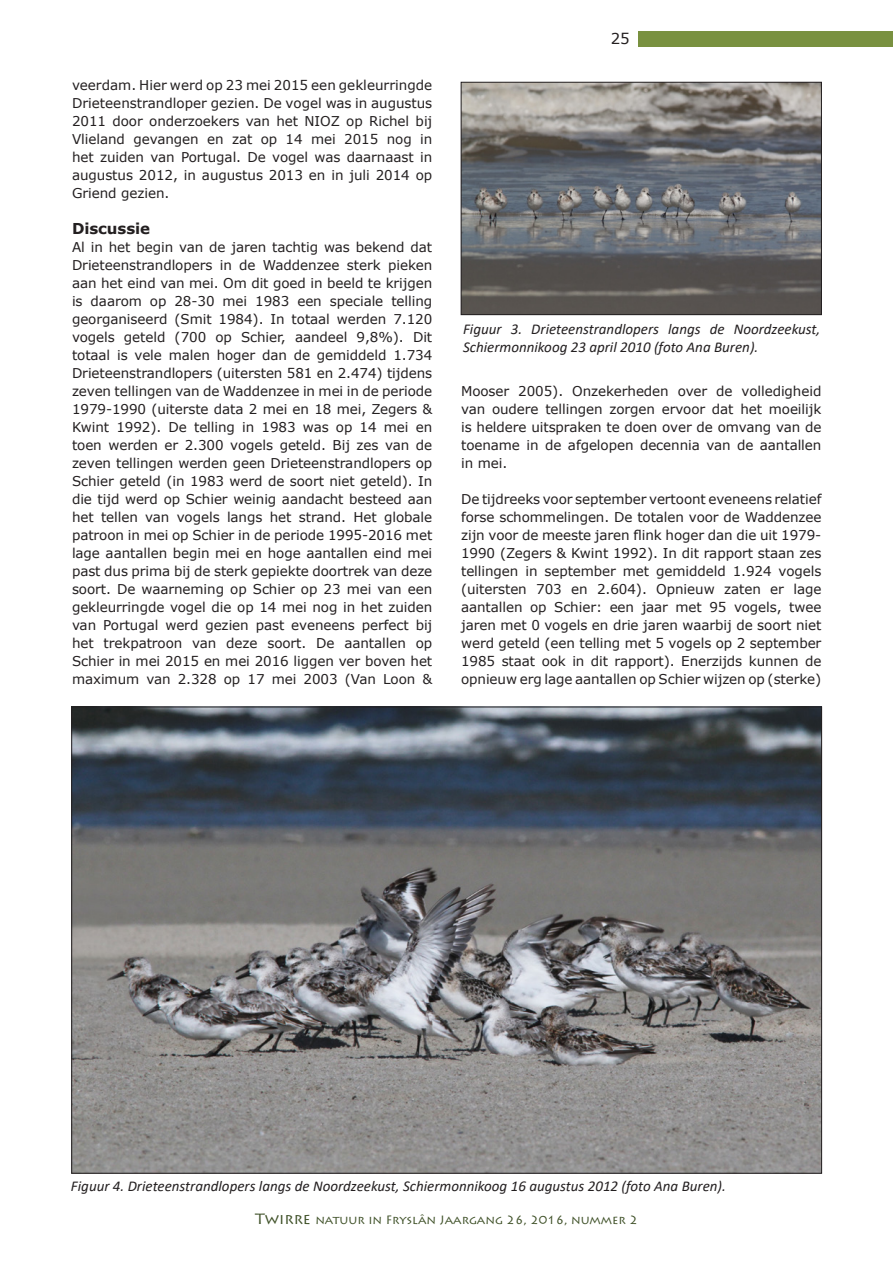
<style>
.page{position:relative;width:893px;height:1263px;background:#fff}
.page>*{position:absolute;margin:0;border:0;box-sizing:border-box;transform-origin:0 0}
.t1{font:italic 15px/18px "Calibri";color:#231f20}
.t2{font:700 15px "Verdana";letter-spacing:-.005em;color:#231f20}
.t3{font:15px "Verdana";color:#231f20}
.t4{font:13.5px/18px "Verdana";letter-spacing:-.005em;color:#231f20;text-align:justify}
.t5{font:12px "Lithos Pro";color:#3f5128}
.s1{font-size:15px}
</style>
<div class="page">
<div style="left:638px;top:31px;width:255px;height:16px;background:#799140"></div>
<img style="left:463px;top:84px;width:357px;height:229px">
<div style="left:461px;top:82px;width:361px;height:233px;border:1px solid #231f20"></div>
<img style="left:73px;top:709px;width:747px;height:462px">
<p class="t4" style="left:72px;top:76px;width:362px">veerdam. Hier werd op 23 mei 2015 een gekleurringde Drieteenstrandloper gezien. De vogel was in augustus 2011 door onderzoekers van het NIOZ op Richel bij Vlieland gevangen en zat op 14 mei 2015 nog in het zuiden van Portugal. De vogel was daarnaast in augustus 2012, in augustus 2013 en in juli 2014 op Griend gezien.</p>
<p class="t2" style="left:72px;top:218px;width:80px">Discussie</p>
<p class="t4" style="left:72px;top:238px;width:362px">Al in het begin van de jaren tachtig was bekend dat Drieteenstrandlopers in de Waddenzee sterk pieken aan het eind van mei. Om dit goed in beeld te krijgen is daarom op 28-30 mei 1983 een speciale telling georganiseerd (Smit 1984). In totaal werden 7.120 vogels geteld (700 op Schier, aandeel 9,8%). Dit totaal is vele malen hoger dan de gemiddeld 1.734<br>Drieteenstrandlopers (uitersten 581 en 2.474) tijdens zeven tellingen van de Waddenzee in mei in de periode 1979-1990 (uiterste data 2 mei en 18 mei, Zegers &amp; Kwint 1992). De telling in 1983 was op 14 mei en toen werden er 2.300 vogels geteld. Bij zes van de zeven tellingen werden geen Drieteenstrandlopers op Schier geteld (in 1983 werd de soort niet geteld). In die tijd werd op Schier weinig aandacht besteed aan het tellen van vogels langs het strand. Het globale patroon in mei op Schier in de periode 1995-2016 met lage aantallen begin mei en hoge aantallen eind mei past dus prima bij de sterk gepiekte doortrek van deze soort. De waarneming op Schier op 23 mei van een gekleurringde vogel die op 14 mei nog in het zuiden van Portugal werd gezien past eveneens perfect bij het trekpatroon van deze soort. De aantallen op Schier in mei 2015 en mei 2016 liggen ver boven het maximum van 2.328 op 17 mei 2003 (Van Loon &amp;</p>
<p class="t3" style="left:611px;top:28px;width:21px">25</p>
<p class="t1" style="left:463px;top:319px;width:359px">Figuur 3. Drieteenstrandlopers langs de Noordzeekust,<br>Schiermonnikoog 23 april 2010 (foto Ana Buren).</p>
<p class="t4" style="left:461px;top:382px;width:362px">Mooser 2005). Onzekerheden over de volledigheid van oudere tellingen zorgen ervoor dat het moeilijk is heldere uitspraken te doen over de omvang van de toename in de afgelopen decennia van de aantallen in mei.</p>
<p class="t4" style="left:461px;top:490px;width:362px">De tijdreeks voor september vertoont eveneens relatief forse schommelingen. De totalen voor de Waddenzee zijn voor de meeste jaren flink hoger dan die uit 1979- 1990 (Zegers &amp; Kwint 1992). In dit rapport staan zes tellingen in september met gemiddeld 1.924 vogels (uitersten 703 en 2.604). Opnieuw zaten er lage aantallen op Schier: een jaar met 95 vogels, twee jaren met 0 vogels en drie jaren waarbij de soort niet werd geteld (een telling met 5 vogels op 2 september 1985 staat ook in dit rapport). Enerzijds kunnen de opnieuw erg lage aantallen op Schier wijzen op (sterke)</p>
<p class="t1" style="left:71px;top:1176px;width:656px">Figuur 4. Drieteenstrandlopers langs de Noordzeekust, Schiermonnikoog 16 augustus 2012 (foto Ana Buren).</p>
<p class="t5" style="left:255px;top:1212px;width:384px"><span class="s1">Twirre</span> natuur in Fryslân Jaargang 26, 2016, nummer 2</p>
</div>
